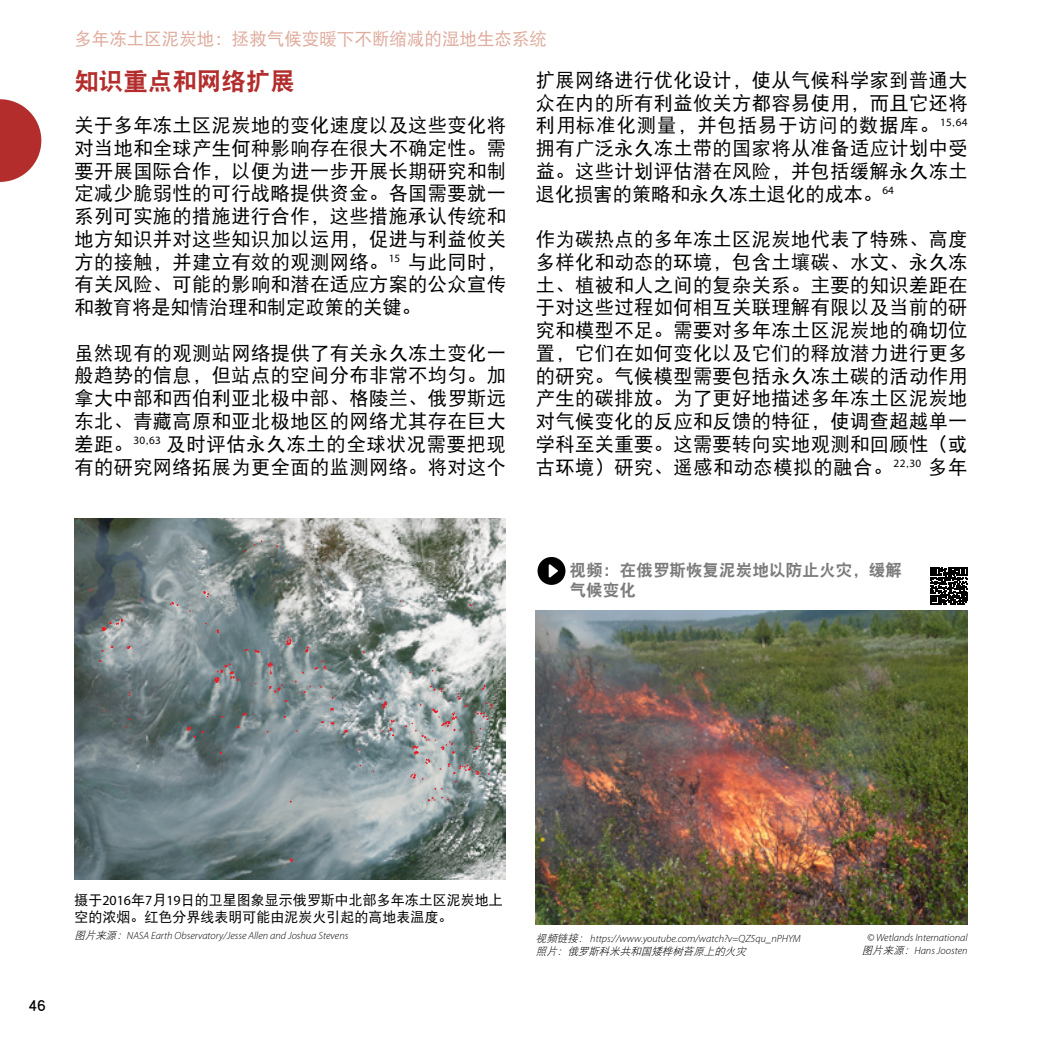
<style>
.page{position:relative;width:1042px;height:1042px;background:#fff}
.page>*{position:absolute;margin:0;border:0;box-sizing:border-box;transform-origin:0 0}
.t1{font:24.5px "DFP Hei W9";color:#b22d2c}
.t2{font:19.25px/22.8px "DFP Hei W5";letter-spacing:.02em;color:#000;text-align:justify}
.t3{font:17.5px "DFP Hei W5";color:#dfab9d}
.t4{font:17.5px "DFP Hei W5";color:#000}
.t5{font:16.62px/19.9px "DFP Hei W9";color:#7c7b7b}
.t6{font:14px/16.8px "DFP Hei W5";color:#000}
.t7{font:italic 300 10.5px/12.6px "Myriad Pro";color:#000;text-align:center}
.t8{font:italic 10.5px "DFP Hei W3";color:#000}
.s1{font-family:"Myriad Pro"}
.s2{font-family:"DFP Hei W3";font-weight:400}
</style>
<div class="page">
<svg style="left:0;top:99px;width:41px;height:83px"></svg>
<img style="left:536px;top:610px;width:431px;height:314px">
<svg style="left:537px;top:557px;width:28px;height:28px"></svg>
<img style="left:74px;top:518px;width:432px;height:361px">
<svg style="left:268px;top:662px;width:4px;height:12px"></svg>
<svg style="left:315px;top:661px;width:12px;height:8px"></svg>
<svg style="left:127px;top:645px;width:3px;height:4px"></svg>
<svg style="left:102px;top:618px;width:21px;height:13px"></svg>
<svg style="left:170px;top:602px;width:8px;height:3px"></svg>
<svg style="left:204px;top:591px;width:5px;height:6px"></svg>
<svg style="left:287px;top:637px;width:4px;height:8px"></svg>
<svg style="left:305px;top:647px;width:4px;height:5px"></svg>
<svg style="left:290px;top:858px;width:3px;height:4px"></svg>
<svg style="left:215px;top:664px;width:25px;height:18px"></svg>
<svg style="left:243px;top:712px;width:4px;height:4px"></svg>
<svg style="left:330px;top:708px;width:4px;height:3px"></svg>
<svg style="left:187px;top:727px;width:4px;height:3px"></svg>
<svg style="left:428px;top:797px;width:7px;height:4px"></svg>
<svg style="left:441px;top:796px;width:8px;height:4px"></svg>
<svg style="left:390px;top:720px;width:4px;height:16px"></svg>
<svg style="left:269px;top:684px;width:13px;height:8px"></svg>
<svg style="left:295px;top:680px;width:16px;height:13px"></svg>
<svg style="left:380px;top:698px;width:7px;height:10px"></svg>
<svg style="left:255px;top:650px;width:4px;height:3px"></svg>
<svg style="left:405px;top:685px;width:87px;height:97px;background:#9da2a1"></svg>
<svg style="left:930px;top:567px;width:37px;height:37px"></svg>
<p class="t3" style="left:74px;top:29px;width:474px">多年冻土区泥炭地：拯救气候变暖下不断缩减的湿地生态系统</p>
<p class="t1" style="left:74px;top:68px;width:222px">知识重点和网络扩展</p>
<p class="t2" style="left:74px;top:114px;width:433px">关于多年冻土区泥炭地的变化速度以及这些变化将对当地和全球产生何种影响存在很大不确定性。需要开展国际合作，以便为进一步开展长期研究和制定减少脆弱性的可行战略提供资金。各国需要就一系列可实施的措施进行合作，这些措施承认传统和地方知识并对这些知识加以运用，促进与利益攸关方的接触，并建立有效的观测网络。<sup>15</sup> 与此同时，有关风险、可能的影响和潜在适应方案的公众宣传和教育将是知情治理和制定政策的关键。</p>
<p class="t2" style="left:74px;top:341px;width:433px">虽然现有的观测站网络提供了有关永久冻土变化一般趋势的信息，但站点的空间分布非常不均匀。加拿大中部和西伯利亚北极中部、格陵兰、俄罗斯远东北、青藏高原和亚北极地区的网络尤其存在巨大差距。<sup>30</sup><sup>,</sup><sup>63</sup> 及时评估永久冻土的全球状况需要把现有的研究网络拓展为更全面的监测网络。将对这个</p>
<p class="t2" style="left:536px;top:68px;width:433px">扩展网络进行优化设计，使从气候科学家到普通大众在内的所有利益攸关方都容易使用，而且它还将利用标准化测量，并包括易于访问的数据库。<sup>15</sup><sup>,</sup><sup>64</sup>拥有广泛永久冻土带的国家将从准备适应计划中受益。这些计划评估潜在风险，并包括缓解永久冻土退化损害的策略和永久冻土退化的成本。<sup>64</sup></p>
<p class="t2" style="left:536px;top:227px;width:433px">作为碳热点的多年冻土区泥炭地代表了特殊、高度多样化和动态的环境，包含土壤碳、水文、永久冻土、植被和人之间的复杂关系。主要的知识差距在于对这些过程如何相互关联理解有限以及当前的研究和模型不足。需要对多年冻土区泥炭地的确切位置，它们在如何变化以及它们的释放潜力进行更多的研究。气候模型需要包括永久冻土碳的活动作用产生的碳排放。为了更好地描述多年冻土区泥炭地对气候变化的反应和反馈的特征，使调查超越单一学科至关重要。这需要转向实地观测和回顾性（或古环境）研究、遥感和动态模拟的融合。<sup>22</sup><sup>,</sup><sup>30</sup> 多年</p>
<p class="t5" style="left:569px;top:560px;width:334px">视频：在俄罗斯恢复泥炭地以防止火灾，缓解气候变化</p>
<p class="t4" style="left:28px;top:995px;width:19px">46</p>
<p class="t6" style="left:74px;top:891px;width:430px">摄于<span class="s1">2016</span>年<span class="s1">7</span>月<span class="s1">19</span>日的卫星图象显示俄罗斯中北部多年冻土区泥炭地上空的浓烟。红色分界线表明可能由泥炭火引起的高地表温度。</p>
<p class="t7" style="left:74px;top:929px;width:275px"><span class="s2">图片来源：</span>NASA Earth Observatory/Jesse Allen and Joshua Stevens</p>
<p class="t7" style="left:536px;top:932px;width:266px"><span class="s2">视频链接：</span> https://www.youtube.com/watch?v=QZ5qu_nPHYM</p>
<p class="t8" style="left:536px;top:945px;width:214px">照片：俄罗斯科米共和国矮桦树苔原上的火灾</p>
<p class="t7" style="left:862px;top:931px;width:107px">© Wetlands International<span class="s2">图片来源：</span>Hans Joosten</p>
</div>
